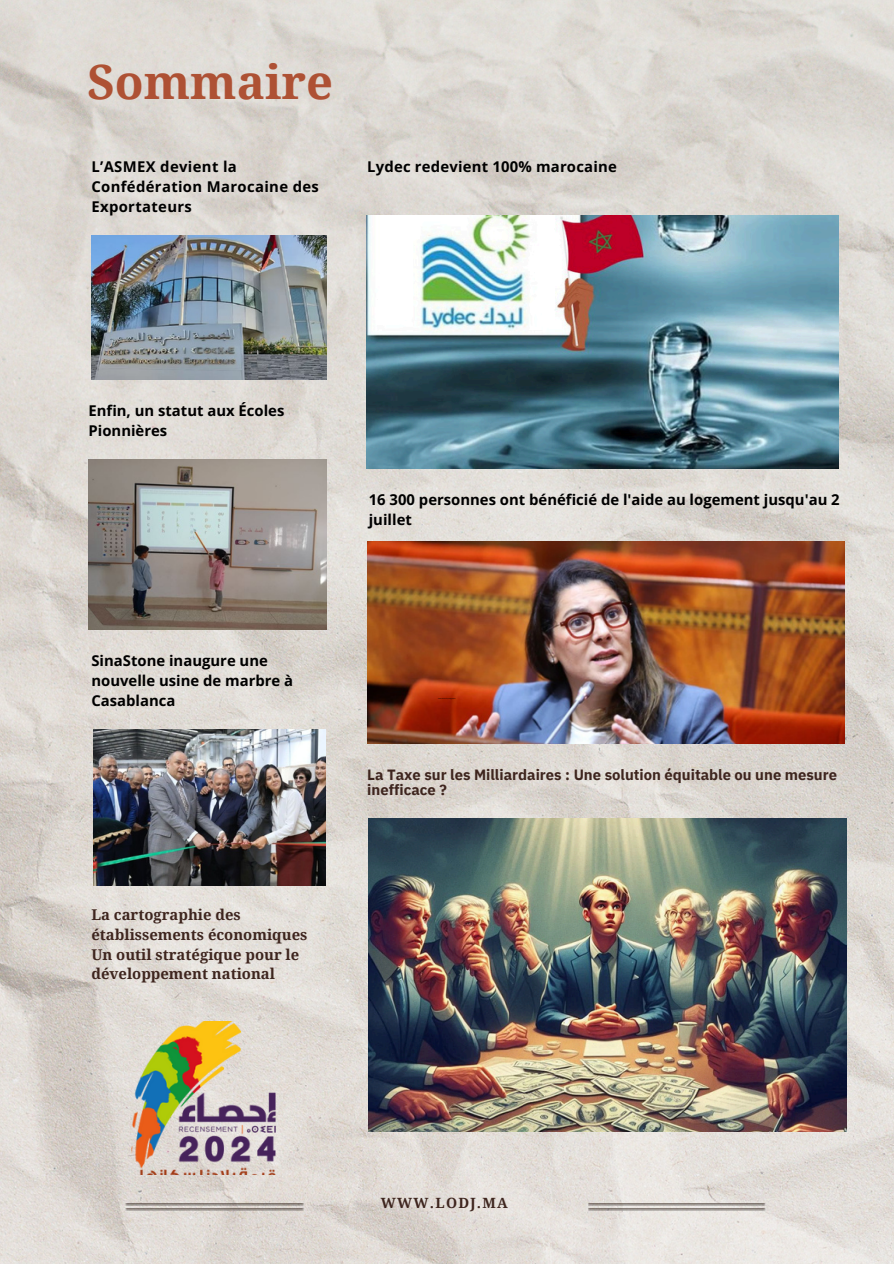
<style>
.page{position:relative;width:894px;height:1264px;background:#fff}
.page>*{position:absolute;margin:0;border:0;box-sizing:border-box;transform-origin:0 0}
.t1{font:700 47.1px "Droid Serif";color:#ae5134}
.t2{font:700 14.85px/20px "Open Sans";color:#000}
.t3{font:700 14.85px/20px "Droid Serif";color:#3e251e}
.t4{font:700 14.85px/15.9px "IBM Plex Sans";color:#3e251e}
.t5{font:700 14.85px/20px "Open Sans";letter-spacing:.025em;color:#000}
.t6{font:700 14.1px "Droid Serif";letter-spacing:.09em;color:#3e251e}
</style>
<div class="page">
<img style="left:0;top:0;width:893px;height:1263px">
<img style="left:588px;top:1208px;width:177px;height:2px">
<img style="left:588px;top:1203px;width:177px;height:2px">
<img style="left:91px;top:235px;width:235px;height:144px">
<img style="left:94px;top:729px;width:231px;height:156px">
<img style="left:89px;top:459px;width:237px;height:170px">
<img style="left:125px;top:1208px;width:178px;height:2px">
<img style="left:125px;top:1203px;width:178px;height:2px">
<img style="left:81px;top:1021px;width:245px;height:153px">
<img style="left:366px;top:215px;width:472px;height:253px">
<img style="left:367px;top:541px;width:477px;height:202px">
<img style="left:368px;top:818px;width:477px;height:313px">
<p class="t1" style="left:87px;top:55px;width:247px">Sommaire</p>
<h3 class="t5" style="left:91px;top:156px;width:229px">L’ASMEX devient la<br>Confédération Marocaine des<br>Exportateurs</h3>
<h3 class="t2" style="left:367px;top:156px;width:251px">Lydec redevient 100% marocaine</h3>
<p class="t2" style="left:88px;top:400px;width:197px">Enfin, un statut aux Écoles<br>Pionnières</p>
<p class="t2" style="left:91px;top:650px;width:203px">SinaStone inaugure une nouvelle usine de marbre à<br>Casablanca</p>
<h2 class="t3" style="left:91px;top:904px;width:217px">La cartographie des établissements économiques<br>Un outil stratégique pour le développement national</h2>
<p class="t2" style="left:368px;top:489px;width:472px">16 300 personnes ont bénéficié de l'aide au logement jusqu'au 2 juillet</p>
<p class="t4" style="left:367px;top:766px;width:471px">La Taxe sur les Milliardaires : Une solution équitable ou une mesure inefficace ?</p>
<p class="t6" style="left:381px;top:1195px;width:128px">WWW.LODJ.MA</p>
</div>
